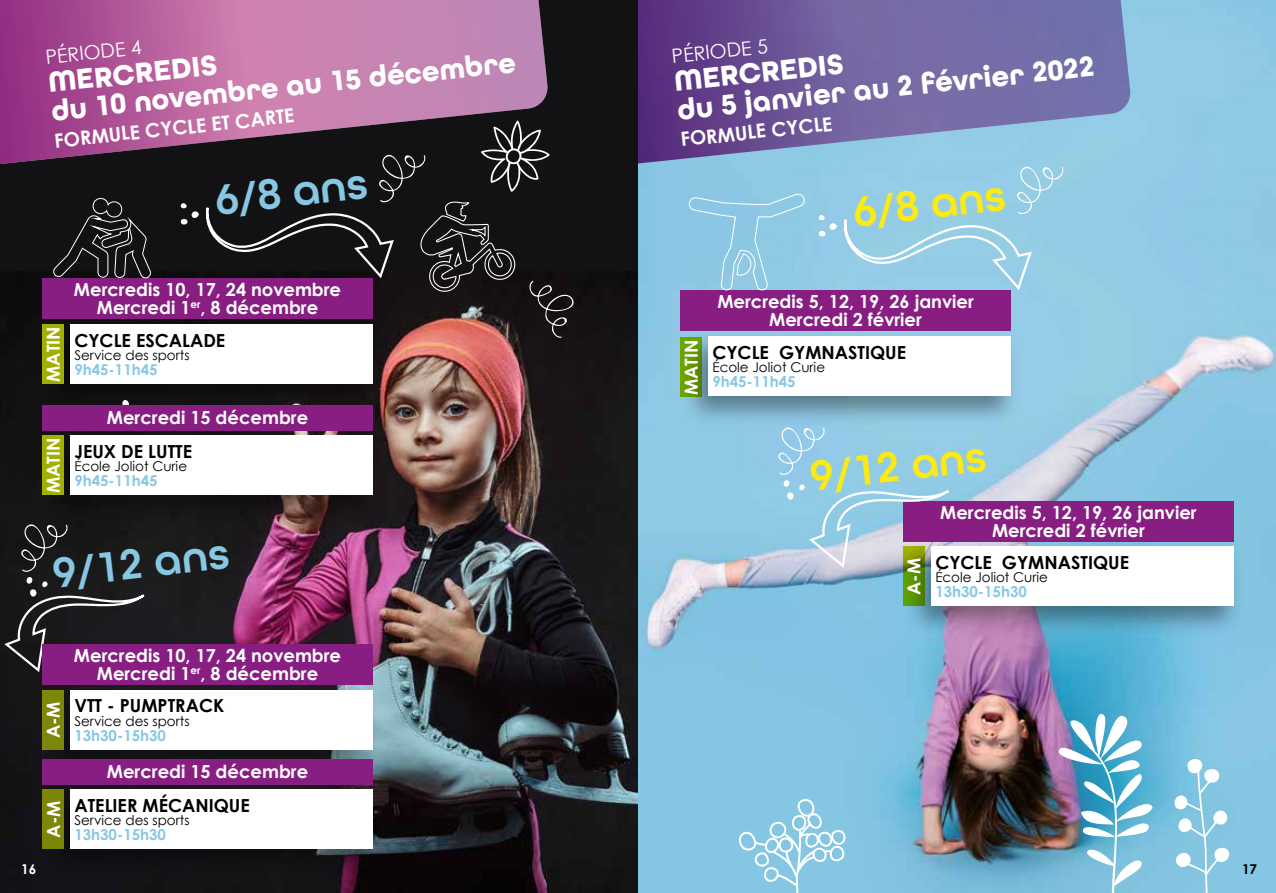
<style>
.page{position:relative;width:1276px;height:893px;background:#fff}
.page>*{position:absolute;margin:0;border:0;box-sizing:border-box;transform-origin:0 0}
.t1{font:600 45px "All Round Gothic W01";color:#87c7e3}
.t2{font:600 45px "All Round Gothic W01";color:#fcea10}
.t3{font:700 30px/28.5px "All Round Gothic W01";color:#fff}
.t4{font:700 19.5px "Century Gothic";color:#fff}
.t5{font:19.5px "Century Gothic";color:#fff}
.t6{font:700 18px/18px "Century Gothic";color:#fff;text-align:center}
.t7{font:700 18px "Century Gothic";color:#000}
.t8{font:700 15px "Century Gothic";color:#87c7e3}
.t9{font:13.5px "Century Gothic";color:#000}
.t10{font:700 13.5px "Century Gothic";color:#000}
.t11{font:700 13.5px "Century Gothic";color:#fff}
</style>
<div class="page">
<img style="left:638px;top:0;width:638px;height:893px">
<svg style="left:638px;top:0;width:493px;height:168px"></svg>
<div style="left:0;top:0;width:638px;height:893px;background:#121214"></div>
<img style="left:42px;top:278px;width:596px;height:615px">
<svg style="left:0;top:0;width:548px;height:164px"></svg>
<div style="left:43px;top:319px;width:340px;height:96px;background:#100f10"></div>
<div style="left:70px;top:325px;width:302px;height:59px;background:#fff"></div>
<svg style="left:180px;top:203px;width:19px;height:22px"></svg>
<svg style="left:122px;top:400px;width:7px;height:5px"></svg>
<svg style="left:4px;top:518px;width:174px;height:156px"></svg>
<div style="left:43px;top:325px;width:21px;height:59px;background:#a2af02"></div>
<div style="left:43px;top:278px;width:329px;height:41px;background:#891e82"></div>
<div style="left:43px;top:430px;width:340px;height:96px;background:#000;opacity:.4"></div>
<div style="left:70px;top:436px;width:302px;height:59px;background:#fff"></div>
<div style="left:43px;top:436px;width:21px;height:59px;background:#a2b003"></div>
<div style="left:43px;top:405px;width:329px;height:26px;background:#891e82"></div>
<div style="left:43px;top:684px;width:340px;height:97px;background:#000;opacity:.4"></div>
<div style="left:70px;top:690px;width:302px;height:59px;background:#fff"></div>
<div style="left:43px;top:690px;width:21px;height:59px;background:#7d8608"></div>
<div style="left:43px;top:644px;width:329px;height:41px;background:#891e82"></div>
<svg style="left:53px;top:198px;width:98px;height:81px"></svg>
<div style="left:43px;top:784px;width:340px;height:96px;background:#000;opacity:.4"></div>
<div style="left:70px;top:790px;width:302px;height:59px;background:#fff"></div>
<div style="left:43px;top:790px;width:21px;height:59px;background:#7c8509"></div>
<div style="left:43px;top:759px;width:329px;height:25px;background:#891e82"></div>
<div style="left:681px;top:331px;width:339px;height:96px;background:#000;opacity:.4"></div>
<div style="left:708px;top:337px;width:302px;height:59px;background:#fff"></div>
<div style="left:817px;top:161px;width:247px;height:131px;background:#95cde6"></div>
<svg style="left:680px;top:338px;width:22px;height:59px"></svg>
<div style="left:680px;top:290px;width:330px;height:41px;background:#891e82"></div>
<div style="left:904px;top:541px;width:339px;height:96px;background:#000;opacity:.4"></div>
<div style="left:931px;top:547px;width:302px;height:59px;background:#fff"></div>
<div style="left:903px;top:547px;width:22px;height:59px;background:linear-gradient(to right,#63a500,#4c8000)"></div>
<div style="left:903px;top:501px;width:330px;height:40px;background:#891e82"></div>
<svg style="left:776px;top:421px;width:207px;height:149px"></svg>
<svg style="left:1173px;top:758px;width:57px;height:135px"></svg>
<img style="left:1049px;top:713px;width:103px;height:180px">
<svg style="left:738px;top:798px;width:108px;height:95px"></svg>
<svg style="left:205px;top:121px;width:373px;height:217px"></svg>
<svg style="left:687px;top:193px;width:118px;height:98px"></svg>
<p class="t5" style="left:44px;top:43px;width:98px;rotate:-6deg">PÉRIODE 4</p>
<h2 class="t3" style="left:47px;top:68px;width:468px;rotate:-6deg">MERCREDIS<br>du 10 novembre au 15 décembre</h2>
<p class="t4" style="left:53px;top:126px;width:243px;rotate:-6deg">FORMULE CYCLE ET CARTE</p>
<h1 class="t1" style="left:212px;top:174px;width:155px;rotate:-6deg">6/8 ans</h1>
<p class="t6" style="left:43px;top:382px;width:57px;rotate:-90deg">MATIN</p>
<p class="t6" style="left:43px;top:493px;width:57px;rotate:-90deg">MATIN</p>
<p class="t6" style="left:74px;top:280px;width:269px">Mercredis 10, 17, 24 novembre<br>Mercredi 1<sup>er</sup>, 8 décembre</p>
<p class="t7" style="left:74px;top:326px;width:152px">CYCLE ESCALADE</p>
<p class="t9" style="left:74px;top:346px;width:117px">Service des sports</p>
<p class="t8" style="left:74px;top:358px;width:85px">9h45-11h45</p>
<p class="t6" style="left:107px;top:408px;width:203px">Mercredi 15 décembre</p>
<p class="t7" style="left:74px;top:438px;width:119px">JEUX DE LUTTE</p>
<p class="t9" style="left:74px;top:457px;width:114px">École Joliot Curie</p>
<p class="t8" style="left:74px;top:470px;width:85px">9h45-11h45</p>
<h1 class="t1" style="left:51px;top:547px;width:178px;rotate:-6deg">9/12 ans</h1>
<p class="t6" style="left:43px;top:738px;width:39px;rotate:-90deg">A-M</p>
<p class="t11" style="left:21px;top:859px;width:17px">16</p>
<p class="t6" style="left:44px;top:838px;width:39px;rotate:-90deg">A-M</p>
<p class="t6" style="left:74px;top:646px;width:269px">Mercredis 10, 17, 24 novembre<br>Mercredi 1<sup>er</sup>, 8 décembre</p>
<p class="t7" style="left:74px;top:692px;width:151px">VTT - PUMPTRACK</p>
<p class="t9" style="left:74px;top:711px;width:117px">Service des sports</p>
<p class="t8" style="left:74px;top:724px;width:93px">13h30-15h30</p>
<p class="t6" style="left:107px;top:762px;width:203px">Mercredi 15 décembre</p>
<p class="t7" style="left:74px;top:791px;width:177px">ATELIER MÉCANIQUE</p>
<p class="t9" style="left:74px;top:811px;width:117px">Service des sports</p>
<p class="t8" style="left:74px;top:823px;width:93px">13h30-15h30</p>
<p class="t5" style="left:670px;top:42px;width:98px;rotate:-6deg">PÉRIODE 5</p>
<h2 class="t3" style="left:673px;top:67px;width:421px;rotate:-6deg">MERCREDIS<br>du 5 janvier au 2 février 2022</h2>
<p class="t4" style="left:679px;top:125px;width:154px;rotate:-6deg">FORMULE CYCLE</p>
<h1 class="t2" style="left:850px;top:186px;width:155px;rotate:-6deg">6/8 ans</h1>
<p class="t6" style="left:681px;top:395px;width:57px;rotate:-90deg">MATIN</p>
<p class="t6" style="left:717px;top:292px;width:258px">Mercredis 5, 12, 19, 26 janvier<br>Mercredi 2 février</p>
<p class="t7" style="left:712px;top:338px;width:195px">CYCLE GYMNASTIQUE</p>
<p class="t9" style="left:712px;top:358px;width:114px">École Joliot Curie</p>
<p class="t8" style="left:712px;top:370px;width:85px">9h45-11h45</p>
<h1 class="t2" style="left:808px;top:450px;width:178px;rotate:-6deg">9/12 ans</h1>
<p class="t6" style="left:904px;top:595px;width:39px;rotate:-90deg">A-M</p>
<p class="t6" style="left:940px;top:502px;width:258px">Mercredis 5, 12, 19, 26 janvier<br>Mercredi 2 février</p>
<p class="t7" style="left:935px;top:549px;width:195px">CYCLE GYMNASTIQUE</p>
<p class="t9" style="left:935px;top:568px;width:114px">École Joliot Curie</p>
<p class="t8" style="left:935px;top:580px;width:93px">13h30-15h30</p>
<p class="t10" style="left:1242px;top:859px;width:17px">17</p>
</div>
